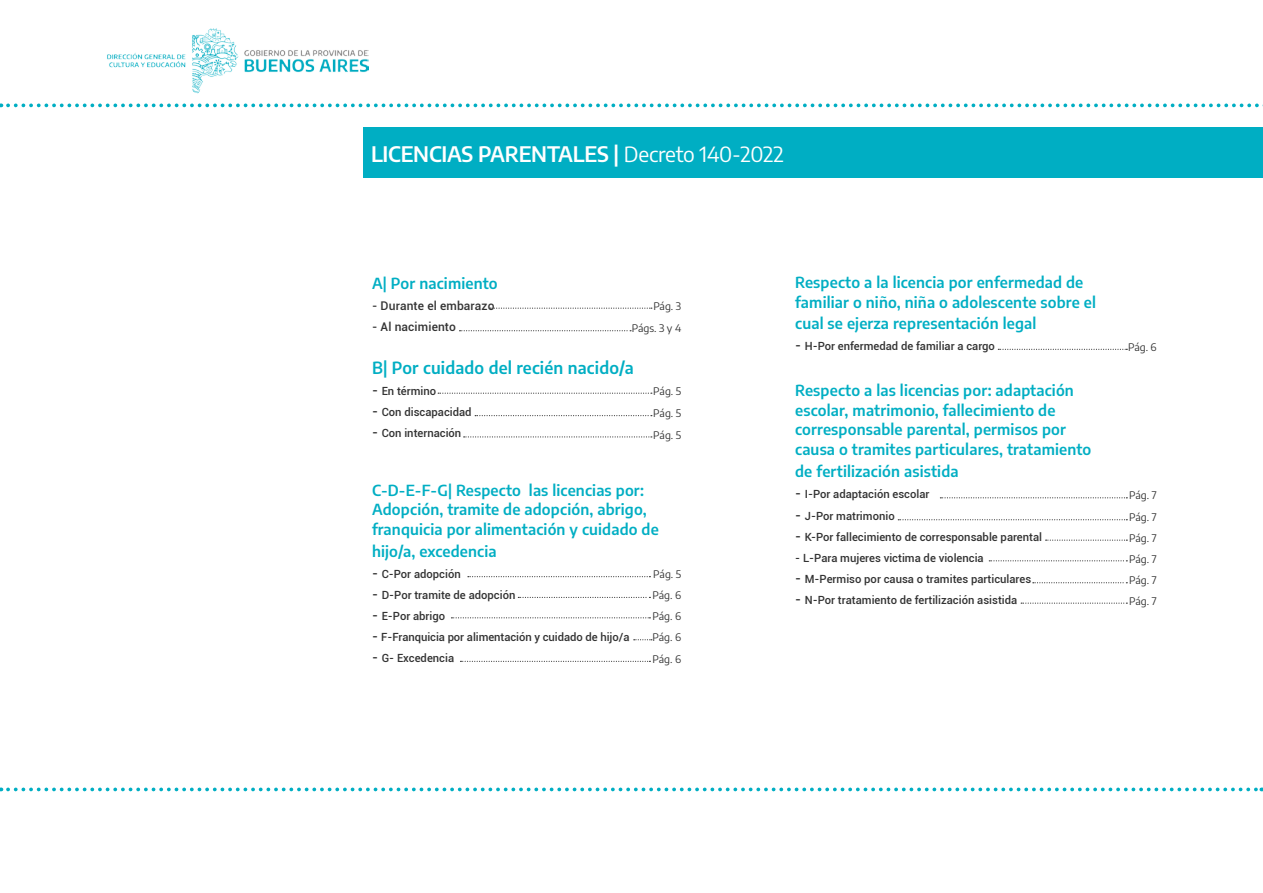
<style>
.page{position:relative;width:1263px;height:893px;background:#fff}
.page>*{position:absolute;margin:0;border:0;box-sizing:border-box;transform-origin:0 0}
.t1{font:600 21px "Encode Sans";letter-spacing:-.01em;color:#fff}
.t2{font:600 16.5px "Encode Sans";letter-spacing:.01em;color:#00aec3}
.t3{font:600 15px/19.5px "Encode Sans";letter-spacing:.01em;color:#00aec3}
.t4{font:500 12px "Roboto";letter-spacing:.01em;color:#333}
.t5{font:500 11.25px "Roboto";color:#333}
.t6{font:10.5px/20.5px "Encode Sans";color:#333}
.s1{font-weight:400}
.s2{font-size:13.5px}
</style>
<div class="page">
<svg style="left:490px;top:308px;width:162px;height:1px"></svg>
<svg style="left:438px;top:393px;width:214px;height:1px"></svg>
<svg style="left:475px;top:415px;width:177px;height:1px"></svg>
<svg style="left:459px;top:330px;width:172px;height:1px"></svg>
<svg style="left:464px;top:436px;width:188px;height:1px"></svg>
<svg style="left:468px;top:576px;width:182px;height:1px"></svg>
<svg style="left:518px;top:597px;width:132px;height:1px"></svg>
<svg style="left:451px;top:617px;width:199px;height:1px"></svg>
<svg style="left:460px;top:661px;width:190px;height:1px"></svg>
<svg style="left:634px;top:639px;width:18px;height:1px"></svg>
<img style="left:107px;top:28px;width:262px;height:65px">
<div style="left:363px;top:127px;width:900px;height:51px;background:#00aec3"></div>
<svg style="left:8px;top:788px;width:1254px;height:3px"></svg>
<svg style="left:8px;top:104px;width:1255px;height:3px"></svg>
<svg style="left:998px;top:349px;width:129px;height:1px"></svg>
<svg style="left:940px;top:497px;width:187px;height:1px"></svg>
<svg style="left:989px;top:560px;width:138px;height:1px"></svg>
<svg style="left:898px;top:519px;width:229px;height:1px"></svg>
<svg style="left:1033px;top:582px;width:94px;height:1px"></svg>
<svg style="left:1045px;top:540px;width:82px;height:1px"></svg>
<svg style="left:1021px;top:603px;width:106px;height:1px"></svg>
<h1 class="t1" style="left:371px;top:139px;width:414px">LICENCIAS PARENTALES | <span class="s1">Decreto 140-2022</span></h1>
<p class="t3" style="left:372px;top:272px;width:127px">A| Por nacimiento</p>
<p class="t4" style="left:372px;top:297px;width:124px">- Durante el embarazo</p>
<p class="t4" style="left:372px;top:318px;width:85px">- Al nacimiento</p>
<p class="t2" style="left:372px;top:356px;width:263px">B| Por cuidado del recién nacido/a</p>
<p class="t5" style="left:372px;top:383px;width:66px"><span class="s2">-</span> En término</p>
<p class="t5" style="left:372px;top:404px;width:101px"><span class="s2">-</span> Con discapacidad</p>
<p class="t5" style="left:372px;top:425px;width:91px"><span class="s2">-</span> Con internación</p>
<p class="t6" style="left:653px;top:295px;width:29px">Pág. 3</p>
<p class="t6" style="left:632px;top:318px;width:51px">Págs. 3 y 4</p>
<p class="t6" style="left:653px;top:379px;width:29px;line-height:22.5px">Pág. 5<br>Pág. 5</p>
<p class="t6" style="left:653px;top:424px;width:29px">Pág. 5</p>
<p class="t3" style="left:372px;top:479px;width:288px">C-D-E-F-G| Respecto las licencias por:<br>Adopción, tramite de adopción, abrigo, franquicia por alimentación y cuidado de</p>
<p class="t3" style="left:372px;top:541px;width:126px">hijo/a, excedencia</p>
<p class="t5" style="left:372px;top:566px;width:90px"><span class="s2">-</span> C-Por adopción</p>
<p class="t5" style="left:372px;top:587px;width:145px"><span class="s2">-</span> D-Por tramite de adopción</p>
<p class="t5" style="left:372px;top:608px;width:75px"><span class="s2">-</span> E-Por abrigo</p>
<p class="t5" style="left:372px;top:629px;width:259px"><span class="s2">-</span> F-Franquicia por alimentación y cuidado de hijo/a</p>
<p class="t5" style="left:372px;top:650px;width:84px"><span class="s2">-</span> G- Excedencia</p>
<p class="t6" style="left:653px;top:564px;width:30px;text-align:justify">Pág. 5<br>Pág. 6<br>Pág. 6</p>
<p class="t6" style="left:653px;top:648px;width:30px">Pág. 6</p>
<p class="t6" style="left:653px;top:627px;width:30px">Pág. 6</p>
<p class="t3" style="left:795px;top:272px;width:302px">Respecto a la licencia por enfermedad de familiar o niño, niña o adolescente sobre el</p>
<p class="t3" style="left:795px;top:313px;width:243px">cual se ejerza representación legal</p>
<p class="t5" style="left:795px;top:338px;width:201px"><span class="s2">-</span> H-Por enfermedad de familiar a cargo</p>
<p class="t3" style="left:795px;top:380px;width:298px">Respecto a las licencias por: adaptación escolar, matrimonio, fallecimiento de corresponsable parental, permisos por causa o tramites particulares, tratamiento</p>
<p class="t3" style="left:795px;top:461px;width:165px">de fertilización asistida</p>
<p class="t5" style="left:795px;top:487px;width:136px"><span class="s2">-</span> I-Por adaptación escolar</p>
<p class="t5" style="left:795px;top:508px;width:101px"><span class="s2">-</span> J-Por matrimonio</p>
<p class="t5" style="left:795px;top:529px;width:248px"><span class="s2">-</span> K-Por fallecimiento de corresponsable parental</p>
<p class="t5" style="left:795px;top:550px;width:190px">- L-Para mujeres victima de violencia</p>
<p class="t5" style="left:795px;top:571px;width:237px"><span class="s2">-</span> M-Permiso por causa o tramites particulares</p>
<p class="t5" style="left:795px;top:592px;width:224px"><span class="s2">-</span> N-Por tratamiento de fertilización asistida</p>
<p class="t6" style="left:1128px;top:336px;width:30px">Pág. 6</p>
<p class="t6" style="left:1129px;top:485px;width:29px">Pág. 7</p>
<p class="t6" style="left:1129px;top:507px;width:29px">Pág. 7</p>
<p class="t6" style="left:1129px;top:527px;width:29px">Pág. 7</p>
<p class="t6" style="left:1129px;top:548px;width:29px">Pág. 7</p>
<p class="t6" style="left:1129px;top:570px;width:29px">Pág. 7</p>
<p class="t6" style="left:1129px;top:590px;width:29px">Pág. 7</p>
</div>
